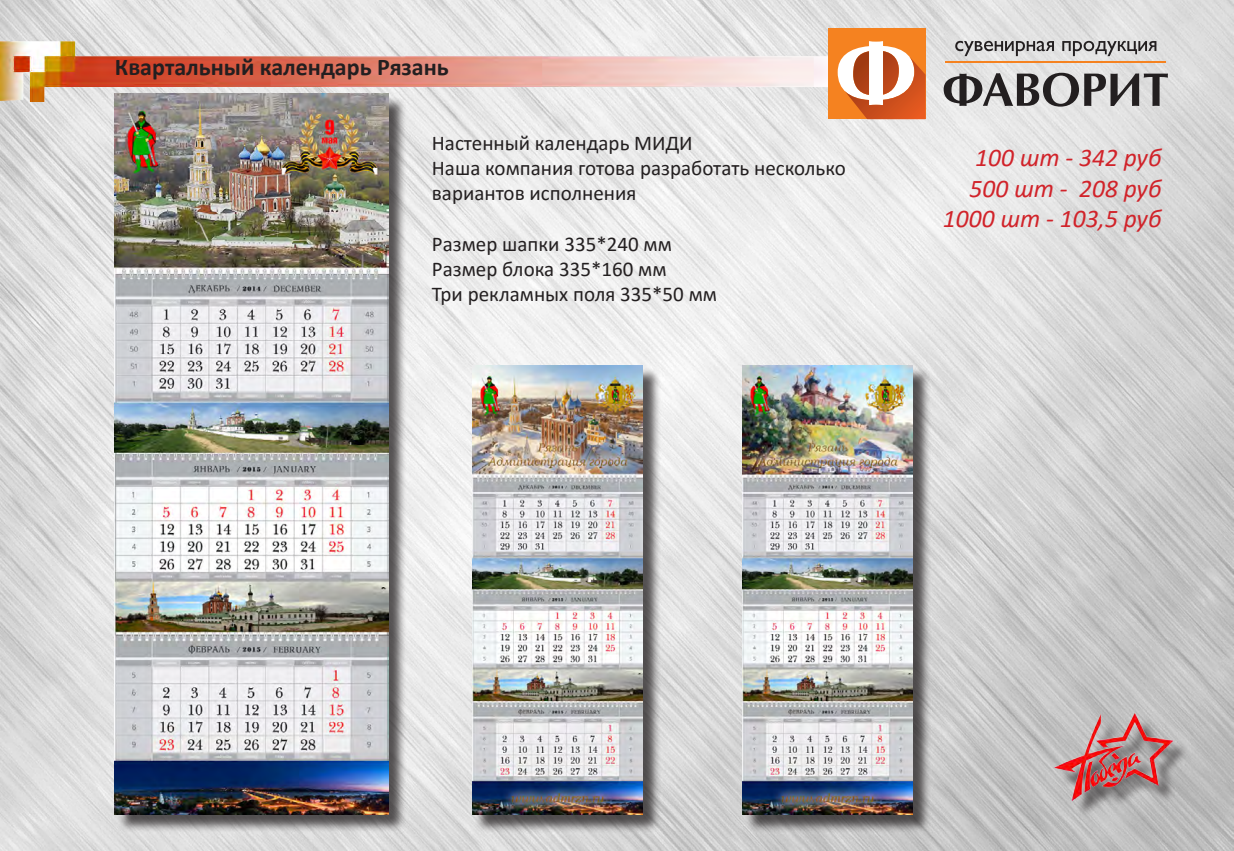
<style>
.page{position:relative;width:1234px;height:851px;background:#fff}
.page>*{position:absolute;margin:0;border:0;box-sizing:border-box;transform-origin:0 0}
.t1{font:italic 25.5px "Calibri";color:#d1232a}
.t2{font:700 24px "Calibri";color:#231f20}
.t3{font:21px/25.2px "Calibri";color:#231f20}
</style>
<div class="page">
<img style="left:0;top:0;width:1233px;height:850px">
<img style="left:0;top:38px;width:1080px;height:64px">
<svg style="left:955px;top:41px;width:201px;height:15px;background:#a4a3a4"></svg>
<svg style="left:943px;top:73px;width:224px;height:34px;background:#929191"></svg>
<hr style="left:945px;top:61px;width:220px;height:2px;background:#f58220">
<div style="left:827px;top:28px;width:98px;height:91px;background:#f58220"></div>
<svg style="left:837px;top:41px;width:88px;height:78px"></svg>
<div style="left:1057px;top:716px;width:132px;height:102px;background:#231f20;opacity:.75"></div>
<img style="left:1046px;top:698px;width:138px;height:127px">
<div style="left:117px;top:96px;width:289px;height:736px;background:#231f20;opacity:.75"></div>
<img style="left:115px;top:94px;width:273px;height:720px">
<div style="left:474px;top:367px;width:187px;height:465px;background:#231f20;opacity:.75"></div>
<img style="left:472px;top:365px;width:170px;height:449px">
<div style="left:744px;top:367px;width:187px;height:465px;background:#231f20;opacity:.75"></div>
<img style="left:742px;top:365px;width:170px;height:449px">
<p class="t2" style="left:115px;top:50px;width:335px">Квартальный календарь Рязань</p>
<p class="t3" style="left:432px;top:130px;width:262px">Настенный календарь МИДИ</p>
<p class="t3" style="left:432px;top:155px;width:415px">Наша компания готова разработать несколько вариантов исполнения</p>
<p class="t3" style="left:432px;top:230px;width:241px">Размер шапки 335*240 мм</p>
<p class="t3" style="left:432px;top:256px;width:236px">Размер блока 335*160 мм</p>
<p class="t3" style="left:432px;top:281px;width:286px">Три рекламных поля 335*50 мм</p>
<p class="t1" style="left:974px;top:140px;width:188px">100 шт - 342 руб</p>
<p class="t1" style="left:969px;top:170px;width:194px">500 шт - 208 руб</p>
<p class="t1" style="left:942px;top:201px;width:220px">1000 шт - 103,5 руб</p>
</div>
